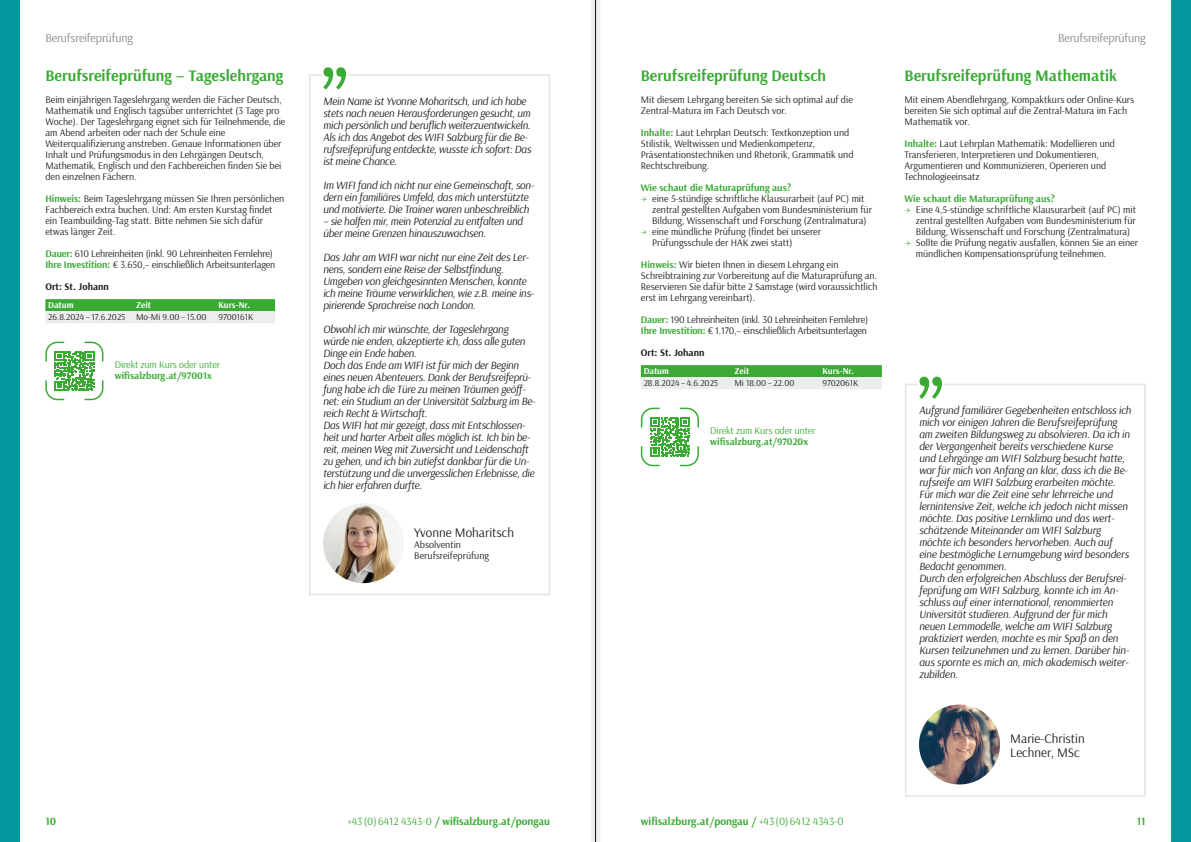
<style>
.page{position:relative;width:1191px;height:842px;background:#fff}
.page>*{position:absolute;margin:0;border:0;box-sizing:border-box;transform-origin:0 0}
.t1{font:700 16px "Arsenal";color:#3baa35}
.t2{font:13px/14px "Arsenal";color:#1d1d1b}
.t3{font:12px "Arsenal";letter-spacing:-.01em;color:#878787}
.t4{font:italic 11px/12px "Arsenal";letter-spacing:-.02em;color:#1d1d1b}
.t5{font:700 11px "Arsenal";color:#3baa35}
.t6{font:10px/11px "Arsenal";color:#1d1d1b}
.t7{font:700 10px "Arsenal";color:#3baa35}
.t8{font:10px "Arsenal";letter-spacing:-.01em;color:#3baa35}
.t9{font:700 10px "Arsenal";color:#1d1d1b}
.t10{font:9px "Arsenal";color:#1d1d1b}
.t11{font:700 9px "Arsenal";color:#fff}
.s1{font-weight:700;color:#3baa35}
.s2{color:#3baa35}
.s3{font-weight:400}
</style>
<div class="page">
<div style="left:1171px;top:0;width:20px;height:842px;background:#03979d"></div>
<div style="left:0;top:0;width:20px;height:842px;background:#03979d"></div>
<svg style="left:45px;top:299px;width:230px;height:24px;background:#95cc92"></svg>
<svg style="left:45px;top:341px;width:59px;height:60px"></svg>
<div style="left:309px;top:74px;width:241px;height:521px;border:2px solid #e4e4e3"></div>
<img style="left:323px;top:503px;width:81px;height:80px">
<svg style="left:319px;top:67px;width:30px;height:23px"></svg>
<svg style="left:641px;top:365px;width:241px;height:24px;background:#94cc92"></svg>
<svg style="left:640px;top:407px;width:59px;height:60px"></svg>
<div style="left:904px;top:384px;width:241px;height:413px;border:2px solid #e4e4e3"></div>
<img style="left:919px;top:704px;width:81px;height:80px">
<svg style="left:914px;top:376px;width:31px;height:23px"></svg>
<div style="left:589px;top:0;width:13px;height:842px;background:#1d1d1b;opacity:.75"></div>
<hr style="left:595px;top:0;width:1px;height:842px;background:#1d1d1b">
<p class="t3" style="left:45px;top:30px;width:89px">Berufsreifeprüfung</p>
<p class="t3" style="left:1058px;top:30px;width:89px">Berufsreifeprüfung</p>
<h1 class="t1" style="left:45px;top:64px;width:239px">Berufsreifeprüfung – Tageslehrgang</h1>
<p class="t6" style="left:45px;top:94px;width:241px">Beim einjährigen Tageslehrgang werden die Fächer Deutsch, Mathematik und Englisch tagsüber unterrichtet (3 Tage pro Woche). Der Tageslehrgang eignet sich für Teilnehmende, die am Abend arbeiten oder nach der Schule eine Weiterqualifizierung anstreben. Genaue Informationen über Inhalt und Prüfungsmodus in den Lehrgängen Deutsch, Mathematik, Englisch und den Fachbereichen finden Sie bei den einzelnen Fächern.</p>
<p class="t6" style="left:45px;top:193px;width:240px"><span class="s1">Hinweis:</span> Beim Tageslehrgang müssen Sie Ihren persönlichen Fachbereich extra buchen. Und: Am ersten Kurstag findet ein Teambuilding-Tag statt. Bitte nehmen Sie sich dafür etwas länger Zeit.</p>
<p class="t6" style="left:45px;top:248px;width:231px"><span class="s1">Dauer:</span> 610 Lehreinheiten (inkl. 90 Lehreinheiten Fernlehre)<br><span class="s1">Ihre Investition:</span> € 3.650,– einschließlich Arbeitsunterlagen</p>
<p class="t9" style="left:45px;top:280px;width:65px">Ort: St. Johann</p>
<p class="t11" style="left:48px;top:299px;width:27px">Datum</p>
<p class="t11" style="left:136px;top:299px;width:16px">Zeit</p>
<p class="t11" style="left:218px;top:299px;width:33px">Kurs-Nr.</p>
<p class="t10" style="left:48px;top:311px;width:160px">26.8.2024 – 17.6.2025 Mo-Mi 9.00 – 15.00</p>
<p class="t10" style="left:218px;top:311px;width:37px">9700161K</p>
<p class="t8" style="left:115px;top:357px;width:107px">Direkt zum Kurs oder unter</p>
<p class="t7" style="left:115px;top:368px;width:98px">wifisalzburg.at/97001x</p>
<h1 class="t1" style="left:641px;top:64px;width:187px">Berufsreifeprüfung Deutsch</h1>
<p class="t6" style="left:641px;top:94px;width:213px">Mit diesem Lehrgang bereiten Sie sich optimal auf die<br>Zentral-Matura im Fach Deutsch vor.</p>
<p class="t6" style="left:641px;top:127px;width:214px"><span class="s1">Inhalte:</span> Laut Lehrplan Deutsch: Textkonzeption und Stilistik, Weltwissen und Medienkompetenz, Präsentationstechniken und Rhetorik, Grammatik und Rechtschreibung.</p>
<p class="t7" style="left:641px;top:181px;width:152px">Wie schaut die Maturaprüfung aus?</p>
<p class="t6" style="left:652px;top:193px;width:221px;text-indent:-11px"><span class="s2">→</span> eine 5-stündige schriftliche Klausurarbeit (auf PC) mit zentral gestellten Aufgaben vom Bundesministerium für<br>Bildung, Wissenschaft und Forschung (Zentralmatura)</p>
<p class="t6" style="left:652px;top:226px;width:170px;text-indent:-11px"><span class="s2">→</span> eine mündliche Prüfung (findet bei unserer<br>Prüfungsschule der HAK zwei statt)</p>
<p class="t6" style="left:641px;top:259px;width:238px"><span class="s1">Hinweis:</span> Wir bieten Ihnen in diesem Lehrgang ein Schreibtraining zur Vorbereitung auf die Maturaprüfung an.<br>Reservieren Sie dafür bitte 2 Samstage (wird voraussichtlich erst im Lehrgang vereinbart).</p>
<p class="t6" style="left:641px;top:314px;width:229px"><span class="s1">Dauer:</span> 190 Lehreinheiten (inkl. 30 Lehreinheiten Fernlehre)<br><span class="s1">Ihre Investition:</span> € 1.170,– einschließlich Arbeitsunterlagen</p>
<p class="t9" style="left:641px;top:346px;width:65px">Ort: St. Johann</p>
<p class="t11" style="left:643px;top:365px;width:27px">Datum</p>
<p class="t11" style="left:734px;top:365px;width:16px">Zeit</p>
<p class="t11" style="left:822px;top:365px;width:33px">Kurs-Nr.</p>
<p class="t10" style="left:643px;top:377px;width:76px">28.8.2024 – 4.6.2025</p>
<p class="t10" style="left:734px;top:377px;width:62px">Mi 18.00 – 22.00</p>
<p class="t10" style="left:822px;top:377px;width:38px">9702061K</p>
<p class="t8" style="left:710px;top:423px;width:107px">Direkt zum Kurs oder unter</p>
<p class="t7" style="left:710px;top:434px;width:99px">wifisalzburg.at/97020x</p>
<h1 class="t1" style="left:904px;top:64px;width:214px">Berufsreifeprüfung Mathematik</h1>
<p class="t6" style="left:904px;top:94px;width:231px">Mit einem Abendlehrgang, Kompaktkurs oder Online-Kurs bereiten Sie sich optimal auf die Zentral-Matura im Fach<br>Mathematik vor.</p>
<p class="t6" style="left:904px;top:138px;width:212px"><span class="s1">Inhalte:</span> Laut Lehrplan Mathematik: Modellieren und Transferieren, Interpretieren und Dokumentieren, Argumentieren und Kommunizieren, Operieren und Technologieeinsatz</p>
<p class="t7" style="left:904px;top:192px;width:152px">Wie schaut die Maturaprüfung aus?</p>
<p class="t6" style="left:916px;top:204px;width:221px;text-align:justify;text-indent:-11px"><span class="s2">→</span> Eine 4,5-stündige schriftliche Klausurarbeit (auf PC) mit zentral gestellten Aufgaben vom Bundesministerium für Bildung, Wissenschaft und Forschung (Zentralmatura)</p>
<p class="t6" style="left:916px;top:237px;width:224px;text-indent:-11px"><span class="s2">→</span> Sollte die Prüfung negativ ausfallen, können Sie an einer mündlichen Kompensationsprüfung teilnehmen.</p>
<p class="t4" style="left:323px;top:96px;width:210px">Mein Name ist Yvonne Moharitsch, und ich habe stets nach neuen Herausforderungen gesucht, um mich persönlich und beruflich weiterzuentwickeln.<br>Als ich das Angebot des WIFI Salzburg für die Be&shy;rufsreifeprüfung entdeckte, wusste ich sofort: Das ist meine Chance.</p>
<p class="t4" style="left:323px;top:180px;width:212px">Im WIFI fand ich nicht nur eine Gemeinschaft, son&shy;dern ein familiäres Umfeld, das mich unterstützte und motivierte. Die Trainer waren unbeschreiblich</p>
<p class="t4" style="left:323px;top:216px;width:201px">– sie halfen mir, mein Potenzial zu entfalten und über meine Grenzen hinauszuwachsen.</p>
<p class="t4" style="left:323px;top:252px;width:212px">Das Jahr am WIFI war nicht nur eine Zeit des Ler&shy;nens, sondern eine Reise der Selbstfindung.<br>Umgeben von gleichgesinnten Menschen, konnte ich meine Träume verwirklichen, wie z.B. meine ins&shy;pirierende Sprachreise nach London.</p>
<p class="t4" style="left:323px;top:324px;width:214px">Obwohl ich mir wünschte, der Tageslehrgang würde nie enden, akzeptierte ich, dass alle guten Dinge ein Ende haben.<br>Doch das Ende am WIFI ist für mich der Beginn eines neuen Abenteuers. Dank der Berufsreifeprü&shy;fung habe ich die Türe zu meinen Träumen geöff&shy;net: ein Studium an der Universität Salzburg im Be&shy;reich Recht &amp; Wirtschaft.<br>Das WIFI hat mir gezeigt, dass mit Entschlossen&shy;heit und harter Arbeit alles möglich ist. Ich bin be&shy;reit, meinen Weg mit Zuversicht und Leidenschaft zu gehen, und ich bin zutiefst dankbar für die Un&shy;terstützung und die unvergesslichen Erlebnisse, die ich hier erfahren durfte.</p>
<p class="t4" style="left:919px;top:405px;width:214px">Aufgrund familiärer Gegebenheiten entschloss ich mich vor einigen Jahren die Berufsreifeprüfung am zweiten Bildungsweg zu absolvieren. Da ich in der Vergangenheit bereits verschiedene Kurse und Lehrgänge am WIFI Salzburg besucht hatte, war für mich von Anfang an klar, dass ich die Be&shy;rufsreife am WIFI Salzburg erarbeiten möchte.<br>Für mich war die Zeit eine sehr lehrreiche und lernintensive Zeit, welche ich jedoch nicht missen möchte. Das positive Lernklima und das wert&shy;schätzende Miteinander am WIFI Salzburg möchte ich besonders hervorheben. Auch auf eine bestmögliche Lernumgebung wird besonders Bedacht genommen.<br>Durch den erfolgreichen Abschluss der Berufsrei&shy;feprüfung am WIFI Salzburg, konnte ich im An&shy;schluss auf einer international, renommierten Universität studieren. Aufgrund der für mich neuen Lernmodelle, welche am WIFI Salzburg praktiziert werden, machte es mir Spaß an den Kursen teilzunehmen und zu lernen. Darüber hin&shy;aus spornte es mich an, mich akademisch weiter&shy;zubilden.</p>
<p class="t2" style="left:414px;top:525px;width:101px">Yvonne Moharitsch</p>
<p class="t6" style="left:414px;top:539px;width:76px">Absolventin<br>Berufsreifeprüfung</p>
<p class="t2" style="left:1010px;top:731px;width:76px">Marie-Christin<br>Lechner, MSc</p>
<p class="t5" style="left:45px;top:813px;width:12px">10</p>
<p class="t5" style="left:347px;top:813px;width:204px"><span class="s3">+43 (0) 6412 4343-0</span> / wifisalzburg.at/pongau</p>
<p class="t5" style="left:641px;top:813px;width:204px">wifisalzburg.at/pongau / <span class="s3">+43 (0) 6412 4343-0</span></p>
<p class="t5" style="left:1136px;top:813px;width:10px">11</p>
</div>
